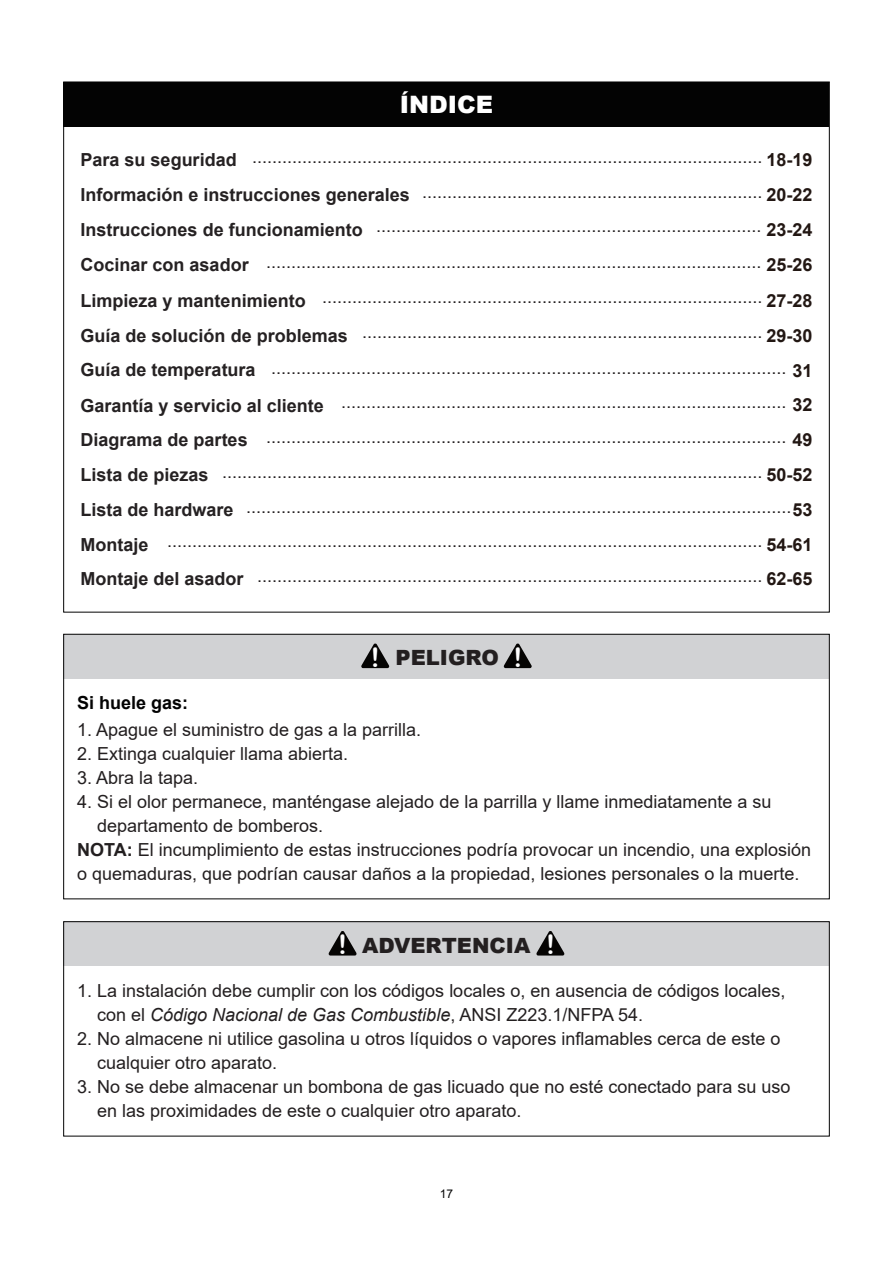
<style>
.page{position:relative;width:893px;height:1263px;background:#fff}
.page>*{position:absolute;margin:0;border:0;box-sizing:border-box;transform-origin:0 0}
.t1{font:900 24px "Arial";color:#fff}
.t2{font:900 21px "Arial";color:#231f20}
.t3{font:18px/34px "Arial";color:#231f20}
.t4{font:700 18px/34.8px "Arial";color:#252122}
.t5{font:700 18px/34.8px "Arial";color:#221713;text-align:right}
.t6{font:700 18px "Arial";color:#030303}
.t7{font:12px "Arial";color:#030303}
.s1{font-weight:700;color:#252122}
.s2{font-weight:700;color:#221713}
.s3{font-family:"Arial Rounded MT Bold";font-weight:400;font-size:26.85px;color:#fff}
.s4{font-weight:700}
.s5{font-style:italic}
</style>
<div class="page">
<div style="left:64px;top:82px;width:765px;height:45px;background:#030303"></div>
<div style="left:64px;top:634px;width:765px;height:45px;background:#d1d2d4"></div>
<div style="left:63px;top:634px;width:767px;height:265px;border:1px solid #030303"></div>
<svg style="left:504px;top:643px;width:28px;height:25px"></svg>
<svg style="left:361px;top:643px;width:28px;height:25px"></svg>
<div style="left:64px;top:922px;width:765px;height:44px;background:#d1d2d4"></div>
<div style="left:63px;top:921px;width:767px;height:215px;border:1px solid #030303"></div>
<svg style="left:328px;top:931px;width:29px;height:24px"></svg>
<svg style="left:536px;top:931px;width:29px;height:24px"></svg>
<h1 class="t1" style="left:400px;top:87px;width:95px">ÍNDICE</h1>
<p class="t5" style="left:766px;top:142px;width:48px;text-align:left">18-19<br>20-22</p>
<p class="t4" style="left:81px;top:142px;width:331px">Para su seguridad<br>Información e instrucciones generales</p>
<p class="t3" style="left:252px;top:139px;width:512px">......................................................................................................</p>
<p class="t3" style="left:81px;top:175px;width:733px;text-indent:341px">....................................................................<br><span class="s1">Instrucciones de funcionamiento</span> ............................................................................. <span class="s2">23-24</span></p>
<p class="t3" style="left:81px;top:244px;width:733px"><span class="s1">Cocinar con asador</span> ................................................................................................... <span class="s2">25-26</span></p>
<p class="t5" style="left:766px;top:283px;width:48px">27-28<br>29-30<br>31<br>32</p>
<p class="t4" style="left:81px;top:283px;width:269px">Limpieza y mantenimiento<br>Guía de solución de problemas<br>Guía de temperatura<br>Garantía y servicio al cliente</p>
<p class="t3" style="left:322px;top:279px;width:442px">........................................................................................</p>
<p class="t3" style="left:362px;top:315px;width:402px">................................................................................</p>
<p class="t3" style="left:271px;top:350px;width:517px;text-align:right">....................................................................................................... .........................................................................................</p>
<p class="t5" style="left:766px;top:423px;width:48px">49<br>50-52<br>53<br>54-61</p>
<p class="t4" style="left:81px;top:423px;width:169px">Diagrama de partes<br>Lista de piezas<br>Lista de hardware<br>Montaje</p>
<p class="t3" style="left:266px;top:419px;width:522px">........................................................................................................</p>
<p class="t3" style="left:222px;top:454px;width:542px">............................................................................................................</p>
<p class="t3" style="left:167px;top:490px;width:626px;text-indent:79px">............................................................................................................. .......................................................................................................................</p>
<p class="t3" style="left:81px;top:558px;width:733px"><span class="s1">Montaje del asador</span> ..................................................................................................... <span class="s2">62-65</span></p>
<p class="t2" style="left:371px;top:643px;width:153px"><span class="s3">!</span> PELIGRO <span class="s3">!</span></p>
<p class="t6" style="left:77px;top:690px;width:113px">Si huele gas:</p>
<p class="t3" style="left:77px;top:713px;width:346px">1. Apague el suministro de gas a la parrilla.</p>
<p class="t3" style="left:77px;top:737px;width:273px">2. Extinga cualquier llama abierta.</p>
<p class="t3" style="left:77px;top:761px;width:123px">3. Abra la tapa.</p>
<p class="t3" style="left:77px;top:785px;width:696px">4. Si el olor permanece, manténgase alejado de la parrilla y llame inmediatamente a su</p>
<p class="t3" style="left:97px;top:809px;width:228px">departamento de bomberos.</p>
<p class="t3" style="left:77px;top:833px;width:735px"><span class="s4">NOTA:</span> El incumplimiento de estas instrucciones podría provocar un incendio, una explosión</p>
<p class="t3" style="left:77px;top:857px;width:724px">o quemaduras, que podrían causar daños a la propiedad, lesiones personales o la muerte.</p>
<p class="t2" style="left:338px;top:930px;width:218px"><span class="s3">!</span> ADVERTENCIA <span class="s3">!</span></p>
<p class="t3" style="left:97px;top:978px;width:690px;line-height:24px;text-indent:-20px">1. La instalación debe cumplir con los códigos locales o, en ausencia de códigos locales, con el <span class="s5">Código Nacional de Gas Combustible</span>, ANSI Z223.1/NFPA 54.</p>
<p class="t3" style="left:97px;top:1026px;width:685px;line-height:24px;text-indent:-20px">2. No almacene ni utilice gasolina u otros líquidos o vapores inflamables cerca de este o cualquier otro aparato.</p>
<p class="t3" style="left:97px;top:1074px;width:695px;line-height:24px;text-indent:-20px">3. No se debe almacenar un bombona de gas licuado que no esté conectado para su uso en las proximidades de este o cualquier otro aparato.</p>
<p class="t7" style="left:440px;top:1185px;width:15px">17</p>
</div>
